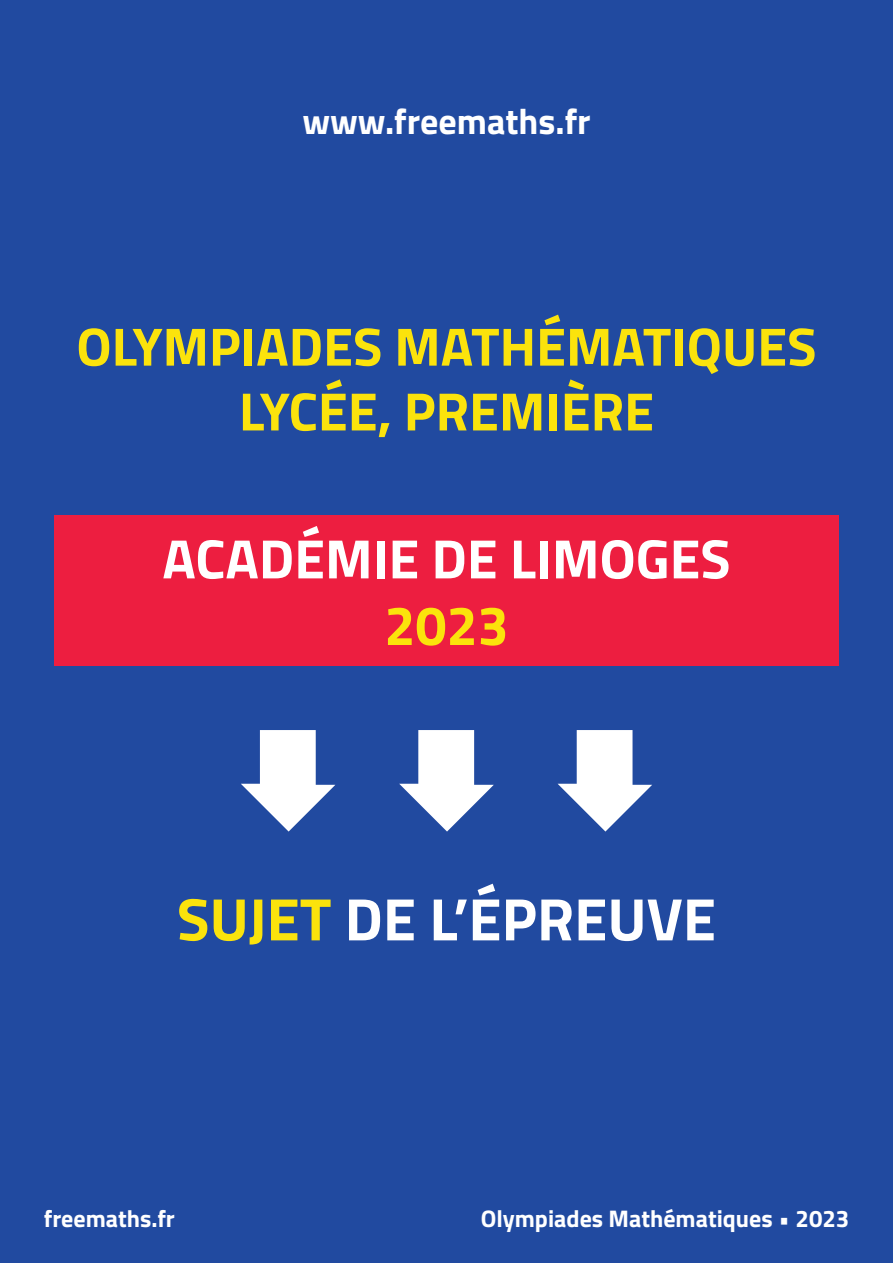
<style>
.page{position:relative;width:893px;height:1263px;background:#214aa0}
.page>*{position:absolute;margin:0;border:0;box-sizing:border-box;transform-origin:0 0}
.t1{font:700 60px "Titillium";color:#fff}
.t2{font:700 55.5px/66.6px "Titillium";color:#fff;text-align:center}
.t3{font:700 54px/64.8px "Titillium";color:#fbe30c;text-align:center}
.t4{font:700 36px "Titillium";color:#fff}
.t5{font:700 24px "Titillium";color:#fff}
.s1{color:#fbe30c}
</style>
<div class="page">
<svg style="left:241px;top:730px;width:94px;height:101px"></svg>
<svg style="left:399px;top:730px;width:95px;height:101px"></svg>
<svg style="left:558px;top:730px;width:94px;height:101px"></svg>
<div style="left:54px;top:515px;width:785px;height:151px;background:#ed1e40"></div>
<h3 class="t4" style="left:302px;top:94px;width:290px">www.freemaths.fr</h3>
<h3 class="t3" style="left:76px;top:312px;width:742px">OLYMPIADES MATHÉMATIQUES<br>LYCÉE, PREMIÈRE</h3>
<p class="t2" style="left:162px;top:523px;width:570px">ACADÉMIE DE LIMOGES<br><span class="s1">2023</span></p>
<h1 class="t1" style="left:177px;top:873px;width:541px"><span class="s1">SUJET</span> DE L’ÉPREUVE</h1>
<p class="t5" style="left:44px;top:1200px;width:133px">freemaths.fr</p>
<p class="t5" style="left:481px;top:1200px;width:370px">Olympiades Mathématiques • 2023</p>
</div>
